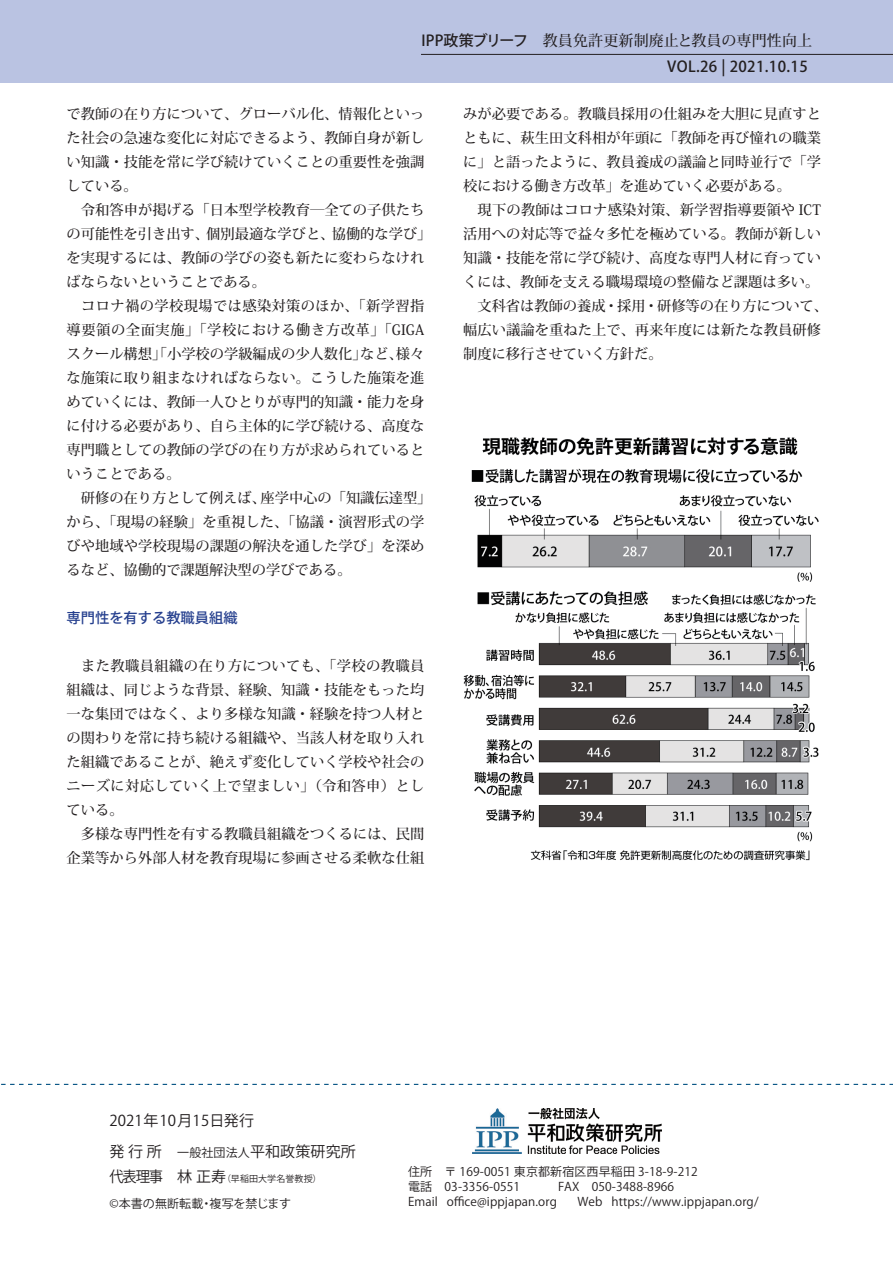
<style>
.page{position:relative;width:893px;height:1263px;background:#fff}
.page>*{position:absolute;margin:0;border:0;box-sizing:border-box;transform-origin:0 0}
.t1{font:15px/31.2px "Koz Go Pro";letter-spacing:.01em;color:#231f20}
.t2{font:500 15px "Koz Min Pro";letter-spacing:.01em;color:#231f20}
.t3{font:500 15px "Koz Go Pro";letter-spacing:.025em;color:#231f20}
.t4{font:500 14.25px/24px "Koz Min Pro";letter-spacing:.005em;color:#231f20}
.t5{font:500 14.25px "Koz Go Pro";color:#253f8e}
.t6{font:12px/15px "Koz Go Pro";letter-spacing:.01em;color:#231f20}
.t7{font:9px "Koz Go Pro";letter-spacing:.01em;color:#231f20}
.s1{font-family:"Koz Go Pro"}
.s2{font-size:12px}
.s3{font-size:15px}
</style>
<div class="page">
<img style="left:463px;top:437px;width:356px;height:424px">
<div style="left:0;top:0;width:893px;height:83px;background:#bac3e2"></div>
<hr style="left:421px;top:54px;width:472px;height:1px;background:#231f20">
<svg style="left:1px;top:1084px;width:892px;height:1px"></svg>
<img style="left:472px;top:1108px;width:189px;height:45px">
<p class="t2" style="left:421px;top:30px;width:392px"><span class="s1">IPP政策ブリーフ</span>　教員免許更新制廃止と教員の専門性向上</p>
<p class="t3" style="left:667px;top:57px;width:142px">VOL.26 | 2021.10.15</p>
<p class="t4" style="left:463px;top:102px;width:366px">みが必要である。教職員採用の仕組みを大胆に見直すとともに、萩生田文科相が年頭に「教師を再び憧れの職業に」と語ったように、教員養成の議論と同時並行で「学校における働き方改革」を進めていく必要がある。<br>　現下の教師はコロナ感染対策、新学習指導要領や ICT活用への対応等で益々多忙を極めている。教師が新しい知識・技能を常に学び続け、高度な専門人材に育っていくには、教師を支える職場環境の整備など課題は多い。　文科省は教師の養成・採用・研修等の在り方について、幅広い議論を重ねた上で、再来年度には新たな教員研修制度に移行させていく方針だ。</p>
<p class="t4" style="left:67px;top:102px;width:366px">で教師の在り方について、グローバル化、情報化といった社会の急速な変化に対応できるよう、教師自身が新しい知識・技能を常に学び続けていくことの重要性を強調している。<br>　令和答申が掲げる「日本型学校教育―全ての子供たちの可能性を引き出す、個別最適な学びと、協働的な学び」を実現するには、教師の学びの姿も新たに変わらなければならないということである。<br>　コロナ禍の学校現場では感染対策のほか、「新学習指導要領の全面実施」「学校における働き方改革」「GIGAスクール構想」「小学校の学級編成の少人数化」など、様々な施策に取り組まなければならない。こうした施策を進めていくには、教師一人ひとりが専門的知識・能力を身に付ける必要があり、自ら主体的に学び続ける、高度な専門職としての教師の学びの在り方が求められているということである。<br>　研修の在り方として例えば、座学中心の「知識伝達型」から、「現場の経験」を重視した、「協議・演習形式の学びや地域や学校現場の課題の解決を通した学び」を深めるなど、協働的で課題解決型の学びである。</p>
<p class="t5" style="left:67px;top:609px;width:172px">専門性を有する教職員組織</p>
<p class="t4" style="left:67px;top:654px;width:359px">　また教職員組織の在り方についても、「学校の教職員組織は、同じような背景、経験、知識・技能をもった均一な集団ではなく、より多様な知識・経験を持つ人材との関わりを常に持ち続ける組織や、当該人材を取り入れた組織であることが、絶えず変化していく学校や社会のニーズに対応していく上で望ましい」（令和答申）としている。<br>　多様な専門性を有する教職員組織をつくるには、民間企業等から外部人材を教育現場に参画させる柔軟な仕組</p>
<p class="t1" style="left:109px;top:1105px;width:248px">2021年10月15日発行<br>発 行 所　<span class="s2">一般社団法人</span>平和政策研究所</p>
<p class="t7" style="left:109px;top:1173px;width:214px"><span class="s3">代表理事　林 正寿</span>（早稲田大学名誉教授）</p>
<p class="t6" style="left:109px;top:1196px;width:183px">©本書の無断転載・複写を禁じます</p>
<p class="t6" style="left:408px;top:1164px;width:291px">住所　〒 169-0051 東京都新宿区西早稲田 3-18-9-212電話　03-3356-0551</p>
<p class="t6" style="left:558px;top:1179px;width:117px">FAX　050-3488-8966</p>
<p class="t6" style="left:408px;top:1194px;width:150px">Email office@ippjapan.org</p>
<p class="t6" style="left:577px;top:1194px;width:183px">Web https://www.ippjapan.org/</p>
</div>
